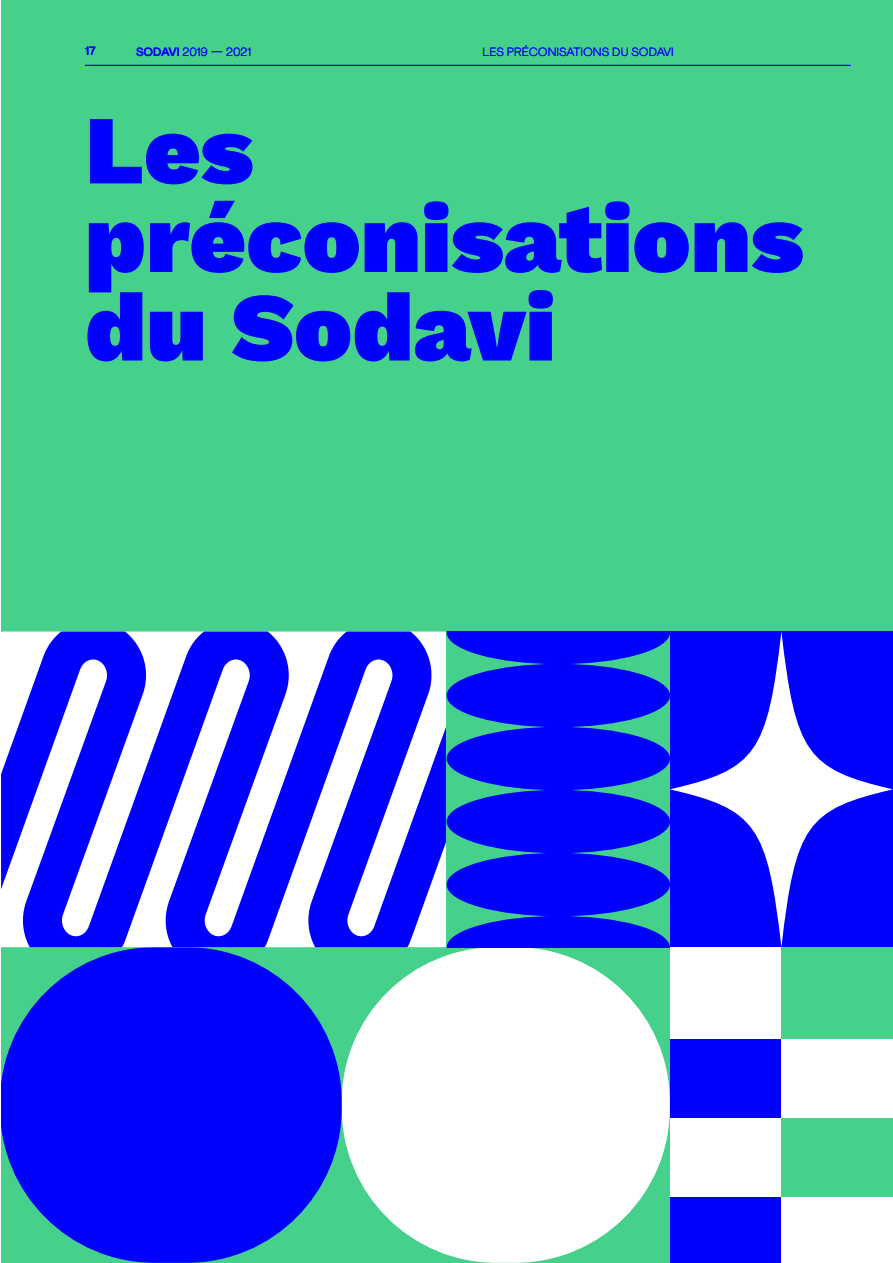
<style>
.page{position:relative;width:893px;height:1263px;background:#fff}
.page>*{position:absolute;margin:0;border:0;box-sizing:border-box;transform-origin:0 0}
.t1{font:900 97.5px/88.5px "Work Sans";color:#00f}
.t2{font:300 12px "Athletics";color:#00f}
.t3{font:700 12px "Athletics";color:#00f}
.s1{font-weight:700}
</style>
<div class="page">
<div style="left:1px;top:0;width:892px;height:1263px;background:#45d18b"></div>
<div style="left:342px;top:947px;width:328px;height:316px;background:#fff;border-radius:155px"></div>
<svg style="left:1px;top:947px;width:341px;height:316px;fill:#00f"></svg>
<svg style="left:1px;top:631px;width:446px;height:316px;background:#6b6bfe"></svg>
<div style="left:670px;top:1197px;width:111px;height:66px;background:#00f"></div>
<div style="left:670px;top:1117px;width:111px;height:80px;background:#fff"></div>
<div style="left:670px;top:1038px;width:111px;height:79px;background:#00f"></div>
<div style="left:670px;top:947px;width:111px;height:92px;background:#fff"></div>
<div style="left:781px;top:1197px;width:112px;height:66px;background:#fff"></div>
<div style="left:781px;top:1038px;width:112px;height:79px;background:#fff"></div>
<div style="left:781px;top:947px;width:112px;height:92px;background:#45d18b"></div>
<div style="left:670px;top:631px;width:223px;height:316px;background:#00f"></div>
<svg style="left:670px;top:631px;width:223px;height:316px"></svg>
<div style="left:447px;top:790px;width:223px;height:63px;background:#00f;border-radius:50%"></div>
<div style="left:447px;top:853px;width:223px;height:63px;background:#00f;border-radius:50%"></div>
<svg style="left:447px;top:916px;width:223px;height:31px"></svg>
<svg style="left:447px;top:631px;width:223px;height:33px"></svg>
<div style="left:447px;top:664px;width:223px;height:63px;background:#00f;border-radius:50%"></div>
<div style="left:447px;top:727px;width:223px;height:63px;background:#00f;border-radius:50%"></div>
<hr style="left:85px;top:65px;width:765px;height:1px;background:#00f">
<p class="t3" style="left:85px;top:44px;width:12px">17</p>
<p class="t2" style="left:136px;top:45px;width:117px"><span class="s1">SODAVI</span> 2019 — 2021</p>
<p class="t2" style="left:483px;top:45px;width:193px">LES PRÉCONISATIONS DU SODAVI</p>
<h1 class="t1" style="left:85px;top:111px;width:720px">Les préconisations du Sodavi</h1>
</div>
